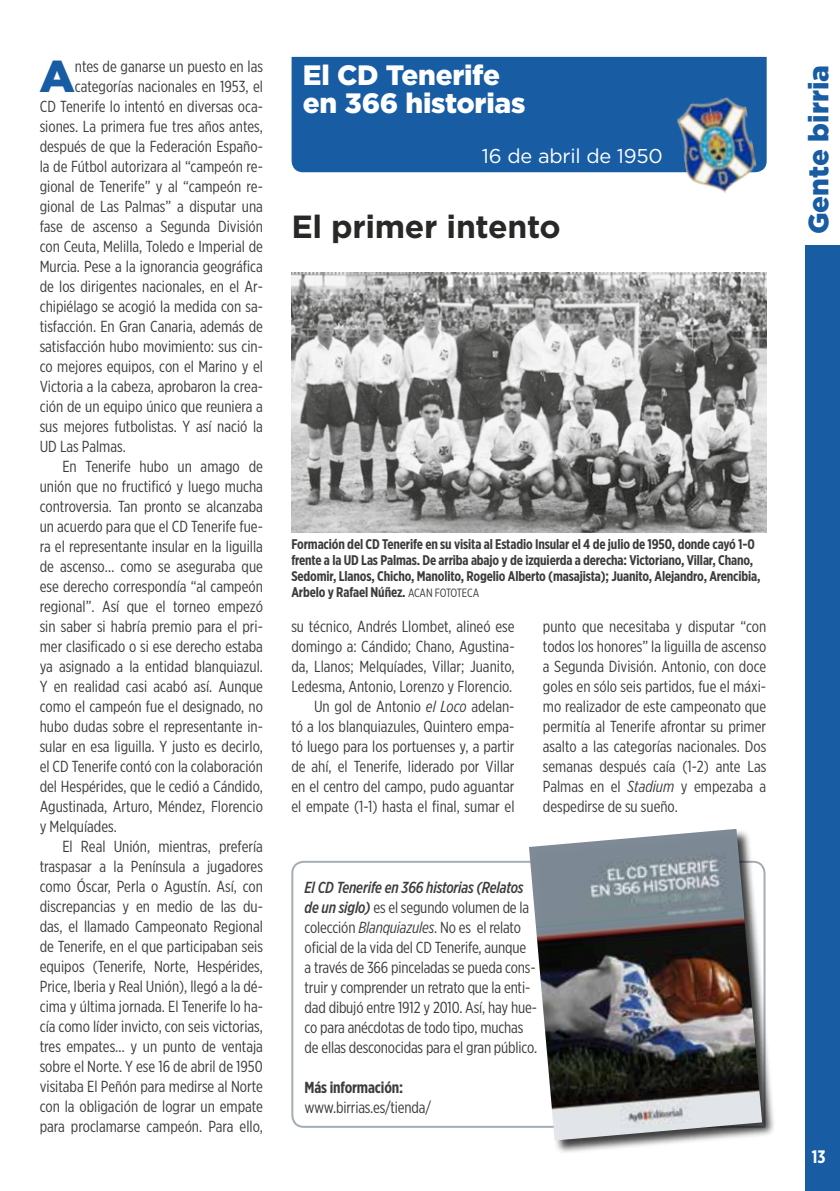
<style>
.page{position:relative;width:840px;height:1191px;background:#fff}
.page>*{position:absolute;margin:0;border:0;box-sizing:border-box;transform-origin:0 0}
.t1{font:900 44.6px "Gotham";color:#185ca4}
.t2{font:700 32px "Gotham";letter-spacing:-.01em;color:#282827}
.t3{font:900 28px/28px "Gotham";letter-spacing:-.01em;color:#fff}
.t4{font:900 28px "Gotham";color:#185ca4}
.t5{font:20px "Gotham";letter-spacing:-.01em;color:#fff}
.t6{font:700 18px "Gotham X Narrow";color:#fff}
.t7{font:16px/20px "Gotham X Narrow";color:#3c3c3b;text-align:right}
.t8{font:700 16px "Gotham X Narrow";letter-spacing:-.01em;color:#3c3c3b}
.t9{font:700 14px/16px "Gotham X Narrow";letter-spacing:-.01em;color:#3c3c3b}
.s1{font-weight:400;font-size:12px}
.s2{font-style:italic}
.s3{font-weight:500;font-style:italic}
</style>
<div class="page">
<div style="left:805px;top:246px;width:34px;height:945px;background:#185ca4"></div>
<div style="left:291px;top:57px;width:475px;height:115px;background:#185ca4"></div>
<img style="left:674px;top:95px;width:85px;height:98px">
<svg style="left:291px;top:860px;width:237px;height:268px"></svg>
<div style="left:528px;top:828px;width:247px;height:326px;background:#000;opacity:.75"></div>
<img style="left:528px;top:829px;width:233px;height:311px">
<img style="left:291px;top:272px;width:474px;height:260px">
<h1 class="t1" style="left:39px;top:45px;width:37px">A</h1>
<p class="t7" style="left:75px;top:56px;width:189px">ntes de ganarse un puesto en las</p>
<p class="t7" style="left:75px;top:76px;width:189px">categorías nacionales en 1953, el</p>
<p class="t7" style="left:40px;top:96px;width:224px">CD Tenerife lo intentó en diversas oca-</p>
<p class="t7" style="left:40px;top:116px;width:224px">siones. La primera fue tres años antes,</p>
<p class="t7" style="left:40px;top:136px;width:225px">después de que la Federación Españo-</p>
<p class="t7" style="left:40px;top:156px;width:224px">la de Fútbol autorizara al “campeón re-</p>
<p class="t7" style="left:40px;top:176px;width:224px">gional de Tenerife” y al “campeón re-</p>
<p class="t7" style="left:40px;top:196px;width:224px">gional de Las Palmas” a disputar una</p>
<p class="t7" style="left:40px;top:216px;width:225px">fase de ascenso a Segunda División</p>
<p class="t7" style="left:40px;top:236px;width:225px">con Ceuta, Melilla, Toledo e Imperial de</p>
<p class="t7" style="left:40px;top:256px;width:224px">Murcia. Pese a la ignorancia geográfica</p>
<p class="t7" style="left:40px;top:276px;width:224px">de los dirigentes nacionales, en el Ar-</p>
<p class="t7" style="left:40px;top:296px;width:224px">chipiélago se acogió la medida con sa-</p>
<p class="t7" style="left:40px;top:316px;width:224px">tisfacción. En Gran Canaria, además de</p>
<p class="t7" style="left:40px;top:336px;width:224px">satisfacción hubo movimiento: sus cin-</p>
<p class="t7" style="left:40px;top:356px;width:224px">co mejores equipos, con el Marino y el</p>
<p class="t7" style="left:40px;top:376px;width:225px">Victoria a la cabeza, aprobaron la crea-</p>
<p class="t7" style="left:40px;top:396px;width:225px">ción de un equipo único que reuniera a</p>
<p class="t7" style="left:40px;top:416px;width:224px">sus mejores futbolistas. Y así nació la</p>
<p class="t7" style="left:40px;top:436px;width:88px">UD Las Palmas.</p>
<p class="t7" style="left:62px;top:456px;width:202px">En Tenerife hubo un amago de</p>
<p class="t7" style="left:40px;top:476px;width:225px">unión que no fructificó y luego mucha</p>
<p class="t7" style="left:40px;top:496px;width:224px">controversia. Tan pronto se alcanzaba</p>
<p class="t7" style="left:40px;top:516px;width:225px">un acuerdo para que el CD Tenerife fue-</p>
<p class="t7" style="left:40px;top:536px;width:225px">ra el representante insular en la liguilla</p>
<p class="t7" style="left:40px;top:556px;width:225px">de ascenso… como se aseguraba que</p>
<p class="t7" style="left:40px;top:576px;width:224px">ese derecho correspondía “al campeón</p>
<p class="t7" style="left:40px;top:596px;width:225px">regional”. Así que el torneo empezó</p>
<p class="t7" style="left:40px;top:616px;width:225px">sin saber si habría premio para el pri-</p>
<p class="t7" style="left:40px;top:636px;width:224px">mer clasificado o si ese derecho estaba</p>
<p class="t7" style="left:40px;top:656px;width:224px">ya asignado a la entidad blanquiazul.</p>
<p class="t7" style="left:40px;top:676px;width:225px">Y en realidad casi acabó así. Aunque</p>
<p class="t7" style="left:40px;top:696px;width:224px">como el campeón fue el designado, no</p>
<p class="t7" style="left:40px;top:716px;width:224px">hubo dudas sobre el representante in-</p>
<p class="t7" style="left:40px;top:736px;width:225px">sular en esa liguilla. Y justo es decirlo,</p>
<p class="t7" style="left:40px;top:756px;width:224px">el CD Tenerife contó con la colaboración</p>
<p class="t7" style="left:40px;top:776px;width:224px">del Hespérides, que le cedió a Cándido,</p>
<p class="t7" style="left:40px;top:796px;width:225px">Agustinada, Arturo, Méndez, Florencio</p>
<p class="t7" style="left:40px;top:816px;width:79px">y Melquíades.</p>
<p class="t7" style="left:62px;top:836px;width:202px">El Real Unión, mientras, prefería</p>
<p class="t7" style="left:40px;top:856px;width:225px">traspasar a la Península a jugadores</p>
<p class="t7" style="left:40px;top:876px;width:224px">como Óscar, Perla o Agustín. Así, con</p>
<p class="t7" style="left:40px;top:896px;width:224px">discrepancias y en medio de las du-</p>
<p class="t7" style="left:40px;top:916px;width:224px">das, el llamado Campeonato Regional</p>
<p class="t7" style="left:40px;top:936px;width:224px">de Tenerife, en el que participaban seis</p>
<p class="t7" style="left:40px;top:956px;width:225px">equipos (Tenerife, Norte, Hespérides,</p>
<p class="t7" style="left:40px;top:976px;width:225px">Price, Iberia y Real Unión), llegó a la dé-</p>
<p class="t7" style="left:40px;top:996px;width:224px">cima y última jornada. El Tenerife lo ha-</p>
<p class="t7" style="left:40px;top:1016px;width:225px">cía como líder invicto, con seis victorias,</p>
<p class="t7" style="left:40px;top:1036px;width:225px">tres empates… y un punto de ventaja</p>
<p class="t7" style="left:40px;top:1056px;width:224px">sobre el Norte. Y ese 16 de abril de 1950</p>
<p class="t7" style="left:40px;top:1076px;width:224px">visitaba El Peñón para medirse al Norte</p>
<p class="t7" style="left:40px;top:1096px;width:224px">con la obligación de lograr un empate</p>
<p class="t7" style="left:40px;top:1116px;width:224px">para proclamarse campeón. Para ello,</p>
<h3 class="t3" style="left:303px;top:61px;width:224px">El CD Tenerife en 366 historias</h3>
<p class="t5" style="left:481px;top:143px;width:182px">16 de abril de 1950</p>
<h2 class="t2" style="left:291px;top:205px;width:271px">El primer intento</h2>
<p class="t9" style="left:291px;top:536px;width:470px">Formación del CD Tenerife en su visita al Estadio Insular el 4 de julio de 1950, donde cayó 1-0 frente a la UD Las Palmas. De arriba abajo y de izquierda a derecha: Victoriano, Villar, Chano, Sedomir, Llanos, Chicho, Manolito, Rogelio Alberto (masajista); Juanito, Alejandro, Arencibia, Arbelo y Rafael Núñez. <span class="s1">ACAN FOTOTECA</span></p>
<p class="t7" style="left:291px;top:616px;width:225px">su técnico, Andrés Llombet, alineó ese domingo a: Cándido; Chano, Agustina&shy;da, Llanos; Melquíades, Villar; Juanito, Ledesma, Antonio, Lorenzo y Florencio.<br>Un gol de Antonio <span class="s2">el Loco</span> adelan-<br>tó a los blanquiazules, Quintero empa&shy;tó luego para los portuenses y, a partir de ahí, el Tenerife, liderado por Villar en el centro del campo, pudo aguantar el empate (1-1) hasta el final, sumar el</p>
<p class="t7" style="left:542px;top:616px;width:225px;text-align:justify">punto que necesitaba y disputar “con todos los honores” la liguilla de ascenso a Segunda División. Antonio, con doce goles en sólo seis partidos, fue el máxi&shy;mo realizador de este campeonato que permitía al Tenerife afrontar su primer asalto a las categorías nacionales. Dos semanas después caía (1-2) ante Las Palmas en el <span class="s2">Stadium</span> y empezaba a despedirse de su sueño.</p>
<p class="t7" style="left:304px;top:877px;width:234px;text-align:left"><span class="s3">El CD Tenerife en 366 historias (Relatos de un siglo)</span> es el segundo volumen de la colección <span class="s2">Blanquiazules</span>. No es el relato oficial de la vida del CD Tenerife, aunque<br>a través de 366 pinceladas se pueda cons&shy;truir y comprender un retrato que la enti&shy;dad dibujó entre 1912 y 2010. Así, hay hue&shy;co para anécdotas de todo tipo, muchas de ellas desconocidas para el gran público.</p>
<p class="t8" style="left:304px;top:1077px;width:100px">Más información:</p>
<p class="t7" style="left:304px;top:1097px;width:128px">www.birrias.es/tienda/</p>
<h3 class="t4" style="left:798px;top:234px;width:171px;rotate:-90deg">Gente birria</h3>
<p class="t6" style="left:811px;top:1145px;width:15px">13</p>
</div>
